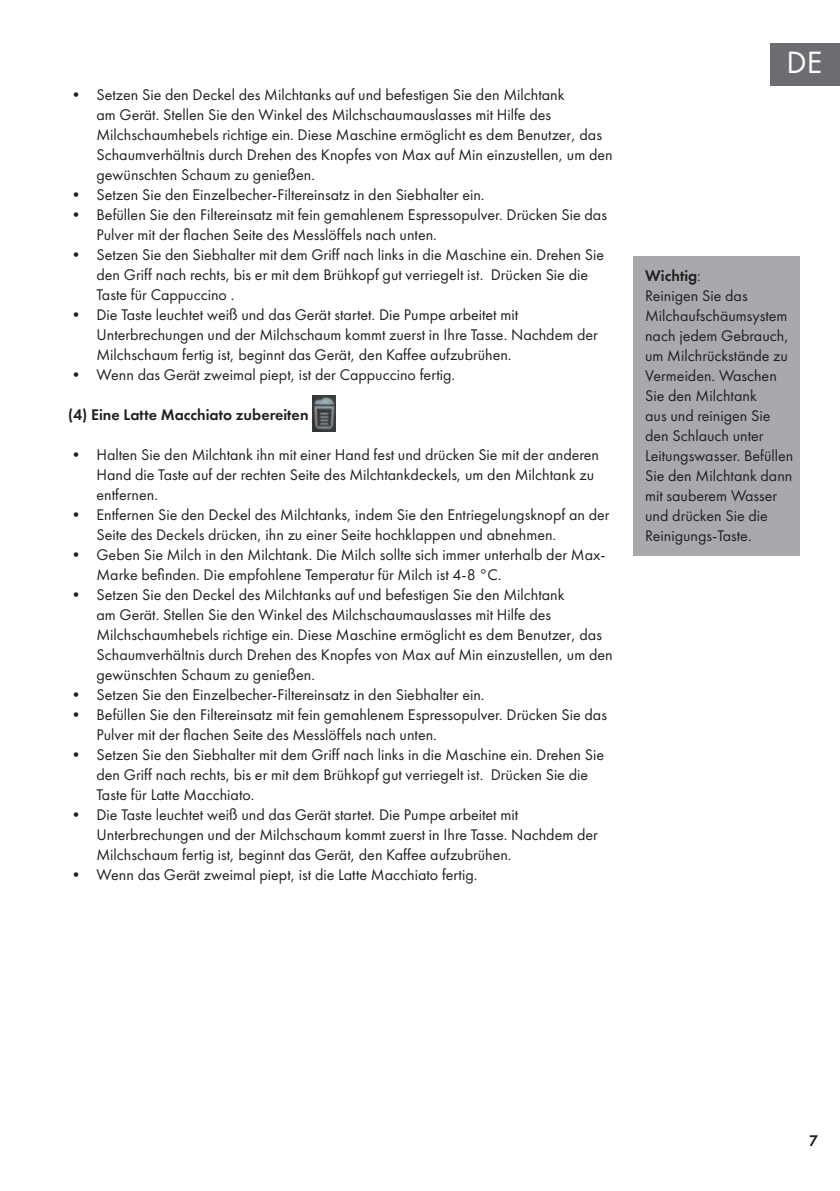
<style>
.page{position:relative;width:840px;height:1191px;background:#fff}
.page>*{position:absolute;margin:0;border:0;box-sizing:border-box;transform-origin:0 0}
.t1{font:32px "Futura PTW08";color:#fff}
.t2{font:16px/20px "Futura PTW08";color:#231f20}
.t3{font:600 16px "Futura PTW08";color:#231f20}
.s1{font-weight:600}
</style>
<div class="page">
<div style="left:770px;top:43px;width:69px;height:42px;background:#6c6d70"></div>
<div style="left:633px;top:257px;width:166px;height:299px;background:#a8a9ad"></div>
<img style="left:312px;top:395px;width:23px;height:36px">
<p class="t2" style="left:96px;top:84px;width:517px;text-indent:-28px">• Setzen Sie den Deckel des Milchtanks auf und befestigen Sie den Milchtank<br>am Gerät. Stellen Sie den Winkel des Milchschaumauslasses mit Hilfe des Milchschaumhebels richtige ein. Diese Maschine ermöglicht es dem Benutzer, das Schaumverhältnis durch Drehen des Knopfes von Max auf Min einzustellen, um den gewünschten Schaum zu genießen.</p>
<p class="t2" style="left:68px;top:184px;width:417px">• Setzen Sie den Einzelbecher-Filtereinsatz in den Siebhalter ein.</p>
<p class="t2" style="left:96px;top:204px;width:511px;text-indent:-28px">• Befüllen Sie den Filtereinsatz mit fein gemahlenem Espressopulver. Drücken Sie das<br>Pulver mit der flachen Seite des Messlöffels nach unten.</p>
<p class="t2" style="left:96px;top:244px;width:509px;text-indent:-28px">• Setzen Sie den Siebhalter mit dem Griff nach links in die Maschine ein. Drehen Sie den Griff nach rechts, bis er mit dem Brühkopf gut verriegelt ist. Drücken Sie die<br>Taste für Cappuccino .</p>
<p class="t2" style="left:96px;top:304px;width:502px;text-indent:-28px">• Die Taste leuchtet weiß und das Gerät startet. Die Pumpe arbeitet mit<br>Unterbrechungen und der Milchschaum kommt zuerst in Ihre Tasse. Nachdem der<br>Milchschaum fertig ist, beginnt das Gerät, den Kaffee aufzubrühen.</p>
<p class="t2" style="left:68px;top:364px;width:388px">• Wenn das Gerät zweimal piept, ist der Cappuccino fertig.</p>
<p class="t3" style="left:68px;top:404px;width:242px">(4) Eine Latte Macchiato zubereiten</p>
<p class="t2" style="left:96px;top:444px;width:504px;text-indent:-28px">• Halten Sie den Milchtank ihn mit einer Hand fest und drücken Sie mit der anderen<br>Hand die Taste auf der rechten Seite des Milchtankdeckels, um den Milchtank zu entfernen.</p>
<p class="t2" style="left:96px;top:504px;width:514px;text-indent:-28px">• Entfernen Sie den Deckel des Milchtanks, indem Sie den Entriegelungsknopf an der<br>Seite des Deckels drücken, ihn zu einer Seite hochklappen und abnehmen.</p>
<p class="t2" style="left:96px;top:544px;width:510px;text-indent:-28px">• Geben Sie Milch in den Milchtank. Die Milch sollte sich immer unterhalb der Max-<br>Marke befinden. Die empfohlene Temperatur für Milch ist 4-8 °C.</p>
<p class="t2" style="left:96px;top:584px;width:517px;text-indent:-28px">• Setzen Sie den Deckel des Milchtanks auf und befestigen Sie den Milchtank<br>am Gerät. Stellen Sie den Winkel des Milchschaumauslasses mit Hilfe des Milchschaumhebels richtige ein. Diese Maschine ermöglicht es dem Benutzer, das Schaumverhältnis durch Drehen des Knopfes von Max auf Min einzustellen, um den gewünschten Schaum zu genießen.</p>
<p class="t2" style="left:68px;top:684px;width:417px">• Setzen Sie den Einzelbecher-Filtereinsatz in den Siebhalter ein.</p>
<p class="t2" style="left:96px;top:704px;width:511px;text-indent:-28px">• Befüllen Sie den Filtereinsatz mit fein gemahlenem Espressopulver. Drücken Sie das<br>Pulver mit der flachen Seite des Messlöffels nach unten.</p>
<p class="t2" style="left:96px;top:744px;width:509px;text-indent:-28px">• Setzen Sie den Siebhalter mit dem Griff nach links in die Maschine ein. Drehen Sie den Griff nach rechts, bis er mit dem Brühkopf gut verriegelt ist. Drücken Sie die<br>Taste für Latte Macchiato.</p>
<p class="t2" style="left:96px;top:804px;width:502px;text-indent:-28px">• Die Taste leuchtet weiß und das Gerät startet. Die Pumpe arbeitet mit<br>Unterbrechungen und der Milchschaum kommt zuerst in Ihre Tasse. Nachdem der<br>Milchschaum fertig ist, beginnt das Gerät, den Kaffee aufzubrühen.</p>
<p class="t2" style="left:68px;top:864px;width:410px">• Wenn das Gerät zweimal piept, ist die Latte Macchiato fertig.</p>
<h1 class="t1" style="left:786px;top:43px;width:37px">DE</h1>
<p class="t2" style="left:644px;top:265px;width:150px"><span class="s1">Wichtig</span>:<br>Reinigen Sie das<br>Milchaufschäumsystem nach jedem Gebrauch, um Milchrückstände zu<br>Vermeiden. Waschen<br>Sie den Milchtank<br>aus und reinigen Sie den Schlauch unter<br>Leitungswasser. Befüllen<br>Sie den Milchtank dann mit sauberem Wasser und drücken Sie die<br>Reinigungs-Taste.</p>
<p class="t3" style="left:808px;top:1130px;width:11px">7</p>
</div>
